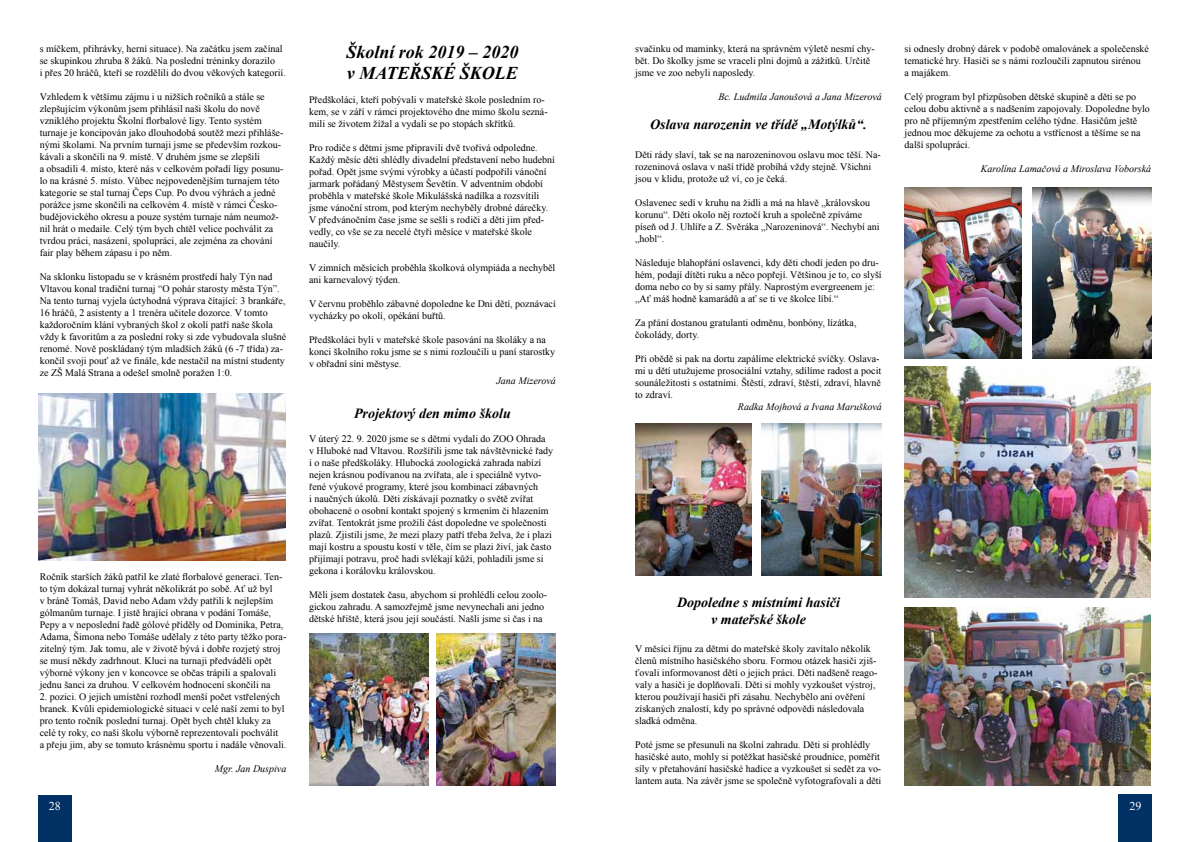
<style>
.page{position:relative;width:1191px;height:842px;background:#fff}
.page>*{position:absolute;margin:0;border:0;box-sizing:border-box;transform-origin:0 0}
.t1{font:italic 700 18px/21.6px "Times New Roman";color:#000}
.t2{font:italic 700 14px/16.8px "Times New Roman";color:#000;text-align:center}
.t3{font:12px "Times New Roman";color:#fff}
.t4{font:10px/12px "Times New Roman";color:#000}
.t5{font:italic 10px "Times New Roman";color:#000}
</style>
<div class="page">
<div style="left:38px;top:795px;width:34px;height:47px;background:#023265"></div>
<div style="left:1118px;top:794px;width:34px;height:48px;background:#023265"></div>
<img style="left:38px;top:393px;width:248px;height:167px">
<img style="left:309px;top:633px;width:120px;height:152px">
<img style="left:436px;top:633px;width:120px;height:152px">
<img style="left:635px;top:424px;width:117px;height:152px">
<img style="left:761px;top:424px;width:120px;height:152px">
<img style="left:904px;top:187px;width:117px;height:172px">
<img style="left:1032px;top:187px;width:119px;height:172px">
<img style="left:905px;top:366px;width:246px;height:231px">
<img style="left:904px;top:607px;width:247px;height:178px">
<p class="t4" style="left:40px;top:43px;width:248px">s míčkem, přihrávky, herní situace). Na začátku jsem začínal se skupinkou zhruba 8 žáků. Na poslední tréninky dorazilo<br>i přes 20 hráčů, kteří se rozdělili do dvou věkových kategorií.</p>
<p class="t4" style="left:40px;top:91px;width:245px">Vzhledem k většímu zájmu i u nižších ročníků a stále se zlepšujícím výkonům jsem přihlásil naši školu do nově vzniklého projektu Školní florbalové ligy. Tento systém turnaje je koncipován jako dlouhodobá soutěž mezi přihláše&shy;nými školami. Na prvním turnaji jsme se především rozkou&shy;kávali a skončili na 9. místě. V druhém jsme se zlepšili<br>a obsadili 4. místo, které nás v celkovém pořadí ligy posunu&shy;lo na krásné 5. místo. Vůbec nejpovedenějším turnajem této kategorie se stal turnaj Čeps Cup. Po dvou výhrách a jedné porážce jsme skončili na celkovém 4. místě v rámci Česko&shy;budějovického okresu a pouze systém turnaje nám neumož&shy;nil hrát o medaile. Celý tým bych chtěl velice pochválit za tvrdou práci, nasázení, spolupráci, ale zejména za chování fair play během zápasu i po něm.</p>
<p class="t4" style="left:40px;top:271px;width:248px">Na sklonku listopadu se v krásném prostředí haly Týn nad Vltavou konal tradiční turnaj “O pohár starosty města Týn”.<br>Na tento turnaj vyjela úctyhodná výprava čítající: 3 brankáře, 16 hráčů, 2 asistenty a 1 trenéra učitele dozorce. V tomto každoročním klání vybraných škol z okolí patří naše škola vždy k favoritům a za poslední roky si zde vybudovala slušné renomé. Nově poskládaný tým mladších žáků (6 -7 třída) za&shy;končil svoji pouť až ve finále, kde nestačil na místní studenty ze ZŠ Malá Strana a odešel smolně poražen 1:0.</p>
<p class="t4" style="left:40px;top:571px;width:248px">Ročník starších žáků patřil ke zlaté florbalové generaci. Ten&shy;to tým dokázal turnaj vyhrát několikrát po sobě. Ať už byl<br>v bráně Tomáš, David nebo Adam vždy patřili k nejlepším gólmanům turnaje. I jistě hrající obrana v podání Tomáše, Pepy a v neposlední řadě gólové příděly od Dominika, Petra, Adama, Šimona nebo Tomáše udělaly z této party těžko pora&shy;zitelný tým. Jak tomu, ale v životě bývá i dobře rozjetý stroj se musí někdy zadrhnout. Kluci na turnaji předváděli opět výborné výkony jen v koncovce se občas trápili a spalovali jednu šanci za druhou. V celkovém hodnocení skončili na</p>
<p class="t4" style="left:40px;top:691px;width:248px">2. pozici. O jejich umístění rozhodl menší počet vstřelených branek. Kvůli epidemiologické situaci v celé naší zemi to byl pro tento ročník poslední turnaj. Opět bych chtěl kluky za celé ty roky, co naši školu výborně reprezentovali pochválit<br>a přeju jim, aby se tomuto krásnému sportu i nadále věnovali.</p>
<p class="t5" style="left:215px;top:762px;width:73px">Mgr. Jan Duspiva</p>
<h1 class="t1" style="left:346px;top:40px;width:174px">Školní rok 2019 – 2020 v MATEŘSKÉ ŠKOLE</h1>
<p class="t4" style="left:309px;top:94px;width:240px">Předškoláci, kteří pobývali v mateřské škole posledním ro&shy;kem, se v září v rámci projektového dne mimo školu sezná&shy;mili se životem žížal a vydali se po stopách skřítků.</p>
<p class="t4" style="left:309px;top:142px;width:247px">Pro rodiče s dětmi jsme připravili dvě tvořivá odpoledne.<br>Každý měsíc děti shlédly divadelní představení nebo hudební pořad. Opět jsme svými výrobky a účastí podpořili vánoční jarmark pořádaný Městysem Ševětín. V adventním období proběhla v mateřské škole Mikulášská nadílka a rozsvítili jsme vánoční strom, pod kterým nechyběly drobné dárečky.<br>V předvánočním čase jsme se sešli s rodiči a děti jim před&shy;vedly, co vše se za necelé čtyři měsíce v mateřské škole naučily.</p>
<p class="t4" style="left:309px;top:262px;width:248px">V zimních měsících proběhla školková olympiáda a nechyběl ani karnevalový týden.</p>
<p class="t4" style="left:309px;top:298px;width:248px">V červnu proběhlo zábavné dopoledne ke Dni dětí, poznávací vycházky po okolí, opékání buřtů.</p>
<p class="t4" style="left:309px;top:334px;width:248px">Předškoláci byli v mateřské škole pasování na školáky a na konci školního roku jsme se s nimi rozloučili u paní starostky v obřadní síni městyse.</p>
<p class="t5" style="left:496px;top:374px;width:61px">Jana Mizerová</p>
<h2 class="t2" style="left:354px;top:404px;width:158px">Projektový den mimo školu</h2>
<p class="t4" style="left:309px;top:432px;width:245px">V úterý 22. 9. 2020 jsme se s dětmi vydali do ZOO Ohrada<br>v Hluboké nad Vltavou. Rozšířili jsme tak návštěvnické řady i o naše předškoláky. Hlubocká zoologická zahrada nabízí nejen krásnou podívanou na zvířata, ale i speciálně vytvo&shy;řené výukové programy, které jsou kombinací zábavných<br>i naučných úkolů. Děti získávají poznatky o světě zvířat obohacené o osobní kontakt spojený s krmením či hlazením zvířat. Tentokrát jsme prožili část dopoledne ve společnosti plazů. Zjistili jsme, že mezi plazy patří třeba želva, že i plazi mají kostru a spoustu kostí v těle, čím se plazi živí, jak často přijímají potravu, proč hadi svlékají kůži, pohladili jsme si gekona i korálovku královskou.</p>
<p class="t4" style="left:309px;top:588px;width:239px">Měli jsem dostatek času, abychom si prohlédli celou zoolo&shy;gickou zahradu. A samozřejmě jsme nevynechali ani jedno dětské hřiště, která jsou její součástí. Našli jsme si čas i na</p>
<p class="t4" style="left:635px;top:43px;width:241px">svačinku od maminky, která na správném výletě nesmí chy&shy;bět. Do školky jsme se vraceli plni dojmů a zážitků. Určitě jsme ve zoo nebyli naposledy.</p>
<p class="t5" style="left:718px;top:90px;width:165px">Bc. Ludmila Janoušová a Jana Mizerová</p>
<h2 class="t2" style="left:650px;top:116px;width:218px">Oslava narozenin ve třídě „Motýlků“.</h2>
<p class="t4" style="left:635px;top:148px;width:247px">Děti rády slaví, tak se na narozeninovou oslavu moc těší. Na&shy;rozeninová oslava v naší třídě probíhá vždy stejně. Všichni jsou v klidu, protože už ví, co je čeká.</p>
<p class="t4" style="left:635px;top:196px;width:246px">Oslavenec sedí v kruhu na židli a má na hlavě „královskou korunu“. Děti okolo něj roztočí kruh a společně zpíváme píseň od J. Uhlíře a Z. Svěráka „Narozeninová“. Nechybí ani „hobl“.</p>
<p class="t4" style="left:635px;top:256px;width:248px">Následuje blahopřání oslavenci, kdy děti chodí jeden po dru&shy;hém, podají dítěti ruku a něco popřejí. Většinou je to, co slyší doma nebo co by si samy přály. Naprostým evergreenem je: „Ať máš hodně kamarádů a ať se ti ve školce líbí.“</p>
<p class="t4" style="left:635px;top:316px;width:223px">Za přání dostanou gratulanti odměnu, bonbóny, lízátka, čokolády, dorty.</p>
<p class="t4" style="left:635px;top:352px;width:247px">Při obědě si pak na dortu zapálíme elektrické svíčky. Oslava&shy;mi u dětí utužujeme prosociální vztahy, sdílíme radost a pocit sounáležitosti s ostatními. Štěstí, zdraví, štěstí, zdraví, hlavně to zdraví.</p>
<p class="t5" style="left:738px;top:400px;width:145px">Radka Mojhová a Ivana Marušková</p>
<p class="t4" style="left:904px;top:43px;width:246px">si odnesly drobný dárek v podobě omalovánek a společenské tematické hry. Hasiči se s námi rozloučili zapnutou sirénou<br>a majákem.</p>
<p class="t4" style="left:904px;top:91px;width:247px">Celý program byl přizpůsoben dětské skupině a děti se po celou dobu aktivně a s nadšením zapojovaly. Dopoledne bylo pro ně příjemným zpestřením celého týdne. Hasičům ještě jednou moc děkujeme za ochotu a vstřícnost a těšíme se na další spolupráci.</p>
<p class="t5" style="left:981px;top:162px;width:172px">Karolína Lamačová a Miroslava Voborská</p>
<h2 class="t2" style="left:677px;top:593px;width:164px">Dopoledne s místními hasiči v mateřské škole</h2>
<p class="t4" style="left:635px;top:643px;width:244px">V měsíci říjnu za dětmi do mateřské školy zavítalo několik členů místního hasičského sboru. Formou otázek hasiči zjiš&shy;ťovali informovanost dětí o jejich práci. Děti nadšeně reago&shy;valy a hasiči je doplňovali. Děti si mohly vyzkoušet výstroj, kterou používají hasiči při zásahu. Nechybělo ani ověření získaných znalostí, kdy po správné odpovědi následovala sladká odměna.</p>
<p class="t4" style="left:635px;top:739px;width:248px">Poté jsme se přesunuli na školní zahradu. Děti si prohlédly hasičské auto, mohly si potěžkat hasičské proudnice, poměřit síly v přetahování hasičské hadice a vyzkoušet si sedět za vo&shy;lantem auta. Na závěr jsme se společně vyfotografovali a děti</p>
<p class="t3" style="left:49px;top:798px;width:13px">28</p>
<p class="t3" style="left:1129px;top:797px;width:13px">29</p>
</div>
